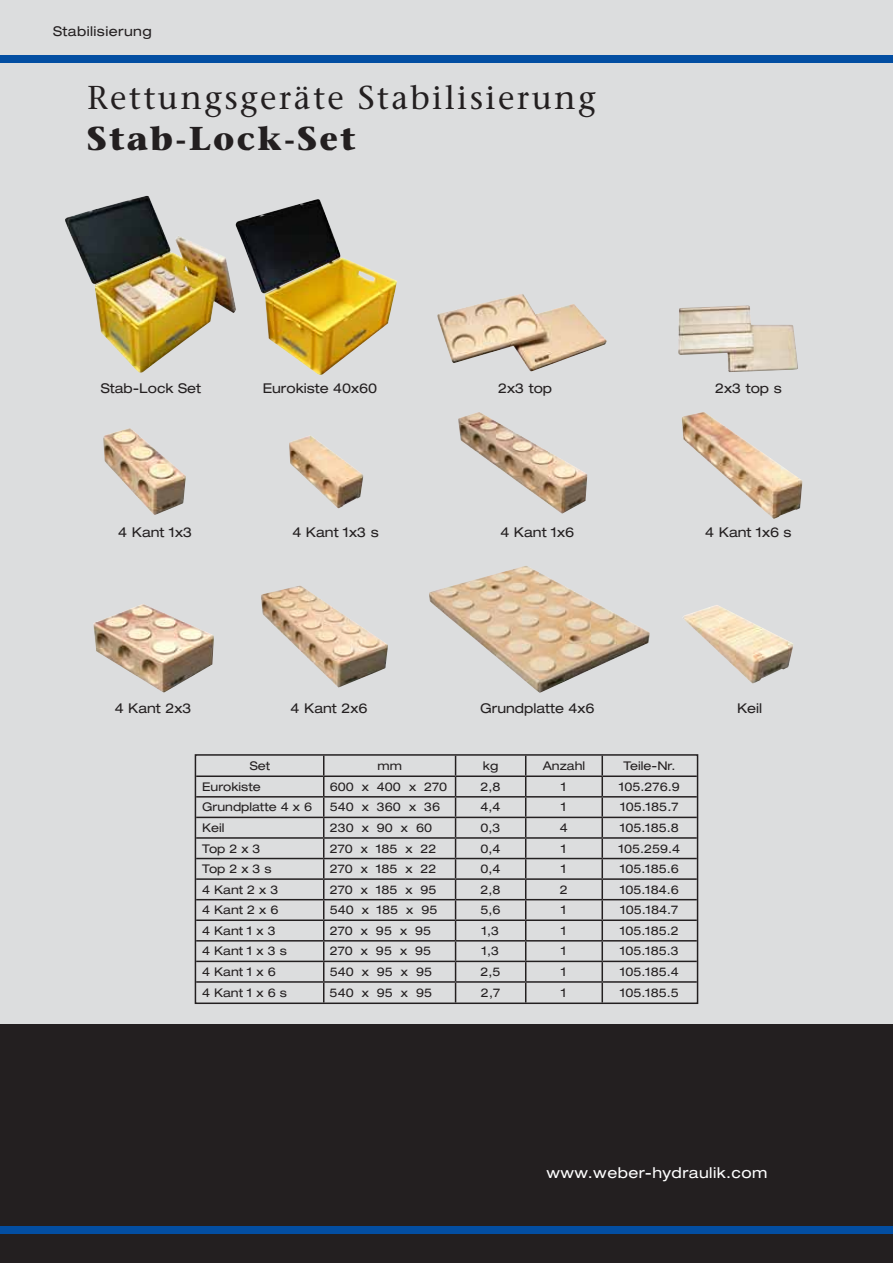
<style>
.page{position:relative;width:893px;height:1263px;background:#dcddde}
.page>*{position:absolute;margin:0;border:0;box-sizing:border-box;transform-origin:0 0}
.t1{font:500 33px "Stone Serif Std";letter-spacing:.07em;color:#231f20}
.t2{font:700 33px "Stone Serif Std";letter-spacing:.07em;color:#231f20}
.t3{font:expanded 15px "Helvetica Neue LT Pro";letter-spacing:.03em;color:#fff}
.t4{font:expanded 13.5px "Helvetica Neue LT Pro";color:#231f20}
.t5{font:expanded 13.5px "Helvetica Neue LT Pro";letter-spacing:.03em;color:#231f20}
.t6{font:expanded 12px "Helvetica Neue LT Pro";color:#231f20}
</style>
<div class="page">
<div style="left:0;top:1025px;width:893px;height:238px;background:#231f20"></div>
<div style="left:0;top:1226px;width:893px;height:7px;background:#034ea2"></div>
<div style="left:0;top:55px;width:893px;height:8px;background:#034ea2"></div>
<img style="left:65px;top:196px;width:170px;height:177px">
<img style="left:235px;top:199px;width:162px;height:176px">
<img style="left:437px;top:294px;width:170px;height:77px">
<img style="left:683px;top:605px;width:110px;height:78px">
<img style="left:678px;top:305px;width:120px;height:67px">
<img style="left:103px;top:428px;width:83px;height:87px">
<img style="left:289px;top:435px;width:75px;height:73px">
<img style="left:458px;top:412px;width:129px;height:101px">
<img style="left:682px;top:412px;width:120px;height:107px">
<img style="left:261px;top:585px;width:127px;height:102px">
<img style="left:93px;top:604px;width:121px;height:88px">
<img style="left:429px;top:566px;width:221px;height:127px">
<hr style="left:196px;top:775px;width:128px;height:2px;background:#231f20">
<hr style="left:324px;top:775px;width:132px;height:2px;background:#231f20">
<hr style="left:456px;top:775px;width:70px;height:2px;background:#231f20">
<hr style="left:526px;top:775px;width:76px;height:2px;background:#231f20">
<hr style="left:602px;top:775px;width:95px;height:2px;background:#231f20">
<svg style="left:601px;top:757px;width:2px;height:39px"></svg>
<hr style="left:196px;top:796px;width:128px;height:1px;background:#231f20">
<hr style="left:324px;top:796px;width:132px;height:1px;background:#231f20">
<hr style="left:456px;top:796px;width:70px;height:1px;background:#231f20">
<hr style="left:526px;top:796px;width:76px;height:1px;background:#231f20">
<hr style="left:602px;top:796px;width:95px;height:1px;background:#231f20">
<hr style="left:601px;top:797px;width:2px;height:20px;background:#231f20">
<hr style="left:196px;top:817px;width:128px;height:1px;background:#231f20">
<hr style="left:324px;top:817px;width:132px;height:1px;background:#231f20">
<hr style="left:456px;top:817px;width:70px;height:1px;background:#231f20">
<hr style="left:526px;top:817px;width:76px;height:1px;background:#231f20">
<hr style="left:602px;top:817px;width:95px;height:1px;background:#231f20">
<hr style="left:196px;top:837px;width:128px;height:2px;background:#231f20">
<hr style="left:324px;top:837px;width:132px;height:2px;background:#231f20">
<hr style="left:456px;top:837px;width:70px;height:2px;background:#231f20">
<hr style="left:526px;top:837px;width:76px;height:2px;background:#231f20">
<hr style="left:602px;top:837px;width:95px;height:2px;background:#231f20">
<hr style="left:196px;top:858px;width:128px;height:1px;background:#231f20">
<hr style="left:324px;top:858px;width:132px;height:1px;background:#231f20">
<hr style="left:456px;top:858px;width:70px;height:1px;background:#231f20">
<hr style="left:526px;top:858px;width:76px;height:1px;background:#231f20">
<hr style="left:602px;top:858px;width:95px;height:1px;background:#231f20">
<hr style="left:196px;top:878px;width:128px;height:2px;background:#231f20">
<hr style="left:324px;top:878px;width:132px;height:2px;background:#231f20">
<hr style="left:456px;top:878px;width:70px;height:2px;background:#231f20">
<hr style="left:526px;top:878px;width:76px;height:2px;background:#231f20">
<hr style="left:602px;top:878px;width:95px;height:2px;background:#231f20">
<hr style="left:196px;top:899px;width:128px;height:1px;background:#231f20">
<hr style="left:324px;top:899px;width:132px;height:1px;background:#231f20">
<hr style="left:456px;top:899px;width:70px;height:1px;background:#231f20">
<hr style="left:526px;top:899px;width:76px;height:1px;background:#231f20">
<hr style="left:602px;top:899px;width:95px;height:1px;background:#231f20">
<hr style="left:196px;top:919px;width:128px;height:2px;background:#231f20">
<hr style="left:324px;top:919px;width:132px;height:2px;background:#231f20">
<hr style="left:456px;top:919px;width:70px;height:2px;background:#231f20">
<hr style="left:526px;top:919px;width:76px;height:2px;background:#231f20">
<hr style="left:602px;top:919px;width:95px;height:2px;background:#231f20">
<svg style="left:601px;top:818px;width:2px;height:122px"></svg>
<hr style="left:196px;top:940px;width:128px;height:1px;background:#231f20">
<hr style="left:324px;top:940px;width:132px;height:1px;background:#231f20">
<hr style="left:456px;top:940px;width:70px;height:1px;background:#231f20">
<hr style="left:526px;top:940px;width:76px;height:1px;background:#231f20">
<hr style="left:602px;top:940px;width:95px;height:1px;background:#231f20">
<hr style="left:601px;top:941px;width:2px;height:20px;background:#231f20">
<hr style="left:196px;top:961px;width:128px;height:1px;background:#231f20">
<hr style="left:324px;top:961px;width:132px;height:1px;background:#231f20">
<hr style="left:456px;top:961px;width:70px;height:1px;background:#231f20">
<hr style="left:526px;top:961px;width:76px;height:1px;background:#231f20">
<hr style="left:602px;top:961px;width:95px;height:1px;background:#231f20">
<hr style="left:196px;top:981px;width:128px;height:2px;background:#231f20">
<hr style="left:324px;top:981px;width:132px;height:2px;background:#231f20">
<svg style="left:323px;top:757px;width:1px;height:244px"></svg>
<hr style="left:456px;top:981px;width:70px;height:2px;background:#231f20">
<svg style="left:455px;top:757px;width:1px;height:244px"></svg>
<hr style="left:526px;top:981px;width:76px;height:2px;background:#231f20">
<svg style="left:525px;top:757px;width:1px;height:244px"></svg>
<hr style="left:602px;top:981px;width:95px;height:2px;background:#231f20">
<svg style="left:601px;top:962px;width:2px;height:39px"></svg>
<div style="left:195px;top:754px;width:503px;height:250px;border:2px solid #231f20"></div>
<p class="t5" style="left:53px;top:23px;width:100px">Stabilisierung</p>
<h1 class="t1" style="left:87px;top:78px;width:510px">Rettungsgeräte Stabilisierung</h1>
<h1 class="t2" style="left:87px;top:118px;width:270px">Stab-Lock-Set</h1>
<p class="t4" style="left:101px;top:380px;width:102px">Stab-Lock Set</p>
<p class="t4" style="left:118px;top:524px;width:75px">4 Kant 1x3</p>
<p class="t4" style="left:263px;top:380px;width:116px">Eurokiste 40x60</p>
<p class="t4" style="left:292px;top:524px;width:88px">4 Kant 1x3 s</p>
<p class="t4" style="left:498px;top:380px;width:56px">2x3 top</p>
<p class="t4" style="left:715px;top:380px;width:68px">2x3 top s</p>
<p class="t4" style="left:500px;top:524px;width:75px">4 Kant 1x6</p>
<p class="t4" style="left:705px;top:524px;width:88px">4 Kant 1x6 s</p>
<p class="t4" style="left:115px;top:699px;width:78px">4 Kant 2x3</p>
<p class="t4" style="left:291px;top:699px;width:78px">4 Kant 2x6</p>
<p class="t4" style="left:480px;top:699px;width:116px">Grundplatte 4x6</p>
<p class="t4" style="left:737px;top:699px;width:27px">Keil</p>
<p class="t6" style="left:250px;top:758px;width:22px">Set</p>
<p class="t6" style="left:377px;top:758px;width:26px">mm</p>
<p class="t6" style="left:483px;top:758px;width:17px">kg</p>
<p class="t6" style="left:543px;top:758px;width:44px">Anzahl</p>
<p class="t6" style="left:623px;top:758px;width:54px">Teile-Nr.</p>
<p class="t6" style="left:202px;top:779px;width:60px">Eurokiste</p>
<p class="t6" style="left:330px;top:779px;width:119px">600 x 400 x 270</p>
<p class="t6" style="left:481px;top:779px;width:22px">2,8</p>
<p class="t6" style="left:561px;top:779px;width:7px">1</p>
<p class="t6" style="left:619px;top:779px;width:62px">105.276.9</p>
<p class="t6" style="left:202px;top:799px;width:111px">Grundplatte 4 x 6</p>
<p class="t6" style="left:330px;top:799px;width:112px">540 x 360 x 36</p>
<p class="t6" style="left:481px;top:799px;width:22px">4,4</p>
<p class="t6" style="left:561px;top:799px;width:7px">1</p>
<p class="t6" style="left:621px;top:799px;width:59px">105.185.7</p>
<p class="t6" style="left:202px;top:820px;width:24px">Keil</p>
<p class="t6" style="left:330px;top:820px;width:104px">230 x 90 x 60</p>
<p class="t6" style="left:481px;top:820px;width:22px">0,3</p>
<p class="t6" style="left:560px;top:820px;width:10px">4</p>
<p class="t6" style="left:620px;top:820px;width:60px">105.185.8</p>
<p class="t6" style="left:202px;top:841px;width:60px">Top 2 x 3</p>
<p class="t6" style="left:330px;top:841px;width:108px">270 x 185 x 22</p>
<p class="t6" style="left:481px;top:841px;width:22px">0,4</p>
<p class="t6" style="left:561px;top:841px;width:7px">1</p>
<p class="t6" style="left:619px;top:841px;width:63px">105.259.4</p>
<p class="t6" style="left:202px;top:861px;width:71px">Top 2 x 3 s</p>
<p class="t6" style="left:330px;top:861px;width:108px">270 x 185 x 22</p>
<p class="t6" style="left:481px;top:861px;width:22px">0,4</p>
<p class="t6" style="left:561px;top:861px;width:7px">1</p>
<p class="t6" style="left:620px;top:861px;width:60px">105.185.6</p>
<p class="t6" style="left:202px;top:882px;width:78px">4 Kant 2 x 3</p>
<p class="t6" style="left:330px;top:882px;width:108px">270 x 185 x 95</p>
<p class="t6" style="left:481px;top:882px;width:22px">2,8</p>
<p class="t6" style="left:560px;top:882px;width:10px">2</p>
<p class="t6" style="left:620px;top:882px;width:60px">105.184.6</p>
<p class="t6" style="left:202px;top:902px;width:78px">4 Kant 2 x 6</p>
<p class="t6" style="left:330px;top:902px;width:109px">540 x 185 x 95</p>
<p class="t6" style="left:481px;top:902px;width:22px">5,6</p>
<p class="t6" style="left:561px;top:902px;width:7px">1</p>
<p class="t6" style="left:620px;top:902px;width:59px">105.184.7</p>
<p class="t6" style="left:202px;top:923px;width:75px">4 Kant 1 x 3</p>
<p class="t6" style="left:330px;top:923px;width:103px">270 x 95 x 95</p>
<p class="t6" style="left:482px;top:923px;width:19px">1,3</p>
<p class="t6" style="left:561px;top:923px;width:7px">1</p>
<p class="t6" style="left:620px;top:923px;width:60px">105.185.2</p>
<p class="t6" style="left:202px;top:943px;width:86px">4 Kant 1 x 3 s</p>
<p class="t6" style="left:330px;top:943px;width:103px">270 x 95 x 95</p>
<p class="t6" style="left:482px;top:943px;width:19px">1,3</p>
<p class="t6" style="left:561px;top:943px;width:7px">1</p>
<p class="t6" style="left:620px;top:943px;width:60px">105.185.3</p>
<p class="t6" style="left:202px;top:964px;width:75px">4 Kant 1 x 6</p>
<p class="t6" style="left:330px;top:964px;width:104px">540 x 95 x 95</p>
<p class="t6" style="left:481px;top:964px;width:22px">2,5</p>
<p class="t6" style="left:561px;top:964px;width:7px">1</p>
<p class="t6" style="left:620px;top:964px;width:60px">105.185.4</p>
<p class="t6" style="left:202px;top:985px;width:86px">4 Kant 1 x 6 s</p>
<p class="t6" style="left:330px;top:985px;width:104px">540 x 95 x 95</p>
<p class="t6" style="left:481px;top:985px;width:21px">2,7</p>
<p class="t6" style="left:561px;top:985px;width:7px">1</p>
<p class="t6" style="left:620px;top:985px;width:60px">105.185.5</p>
<p class="t3" style="left:546px;top:1163px;width:223px">www.weber-hydraulik.com</p>
</div>
